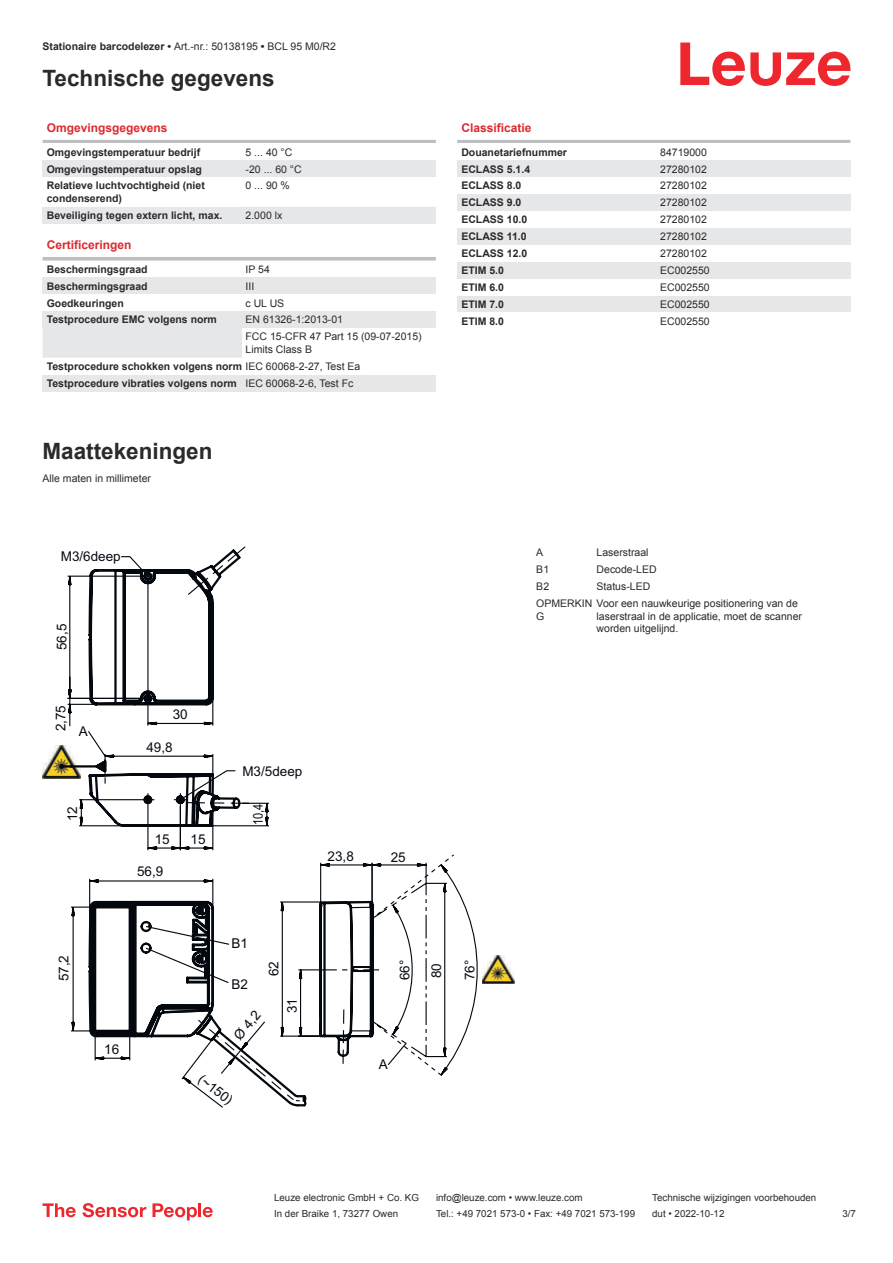
<style>
.page{position:relative;width:893px;height:1263px;background:#fff}
.page>*{position:absolute;margin:0;border:0;box-sizing:border-box;transform-origin:0 0}
.t1{font:700 22.5px "Arial";color:#2b292a}
.t2{font:13.5px "Arial";color:#050b12}
.t3{font:13.5px "Arial Narrow";color:#050b12}
.t4{font:700 12px "Arial";color:#db2a30}
.t5{font:700 10.5px/17px "Arial";color:#2b292a}
.t6{font:10.5px/17px "Arial";color:#2b292a}
.t7{font:9.75px "Arial";color:#2b292a}
.s1{font-weight:700}
.s2{font-weight:400}
</style>
<div class="page">
<svg style="left:680px;top:43px;width:170px;height:43px"></svg>
<div style="left:43px;top:328px;width:199px;height:30px;background:#e6e7e9"></div>
<hr style="left:43px;top:140px;width:393px;height:3px;background:#bdbfc1">
<div style="left:43px;top:160px;width:199px;height:17px;background:#e6e7e9"></div>
<div style="left:242px;top:160px;width:194px;height:17px;background:#e6e7e9"></div>
<div style="left:43px;top:207px;width:199px;height:17px;background:#e6e7e9"></div>
<div style="left:242px;top:207px;width:194px;height:17px;background:#e6e7e9"></div>
<svg style="left:43px;top:257px;width:393px;height:4px;background:#c4c6c7"></svg>
<div style="left:43px;top:277px;width:199px;height:17px;background:#e6e7e9"></div>
<div style="left:242px;top:277px;width:194px;height:17px;background:#e6e7e9"></div>
<div style="left:43px;top:311px;width:199px;height:17px;background:#e6e7e9"></div>
<div style="left:242px;top:311px;width:194px;height:17px;background:#e6e7e9"></div>
<div style="left:43px;top:375px;width:199px;height:16px;background:#e6e7e9"></div>
<div style="left:242px;top:375px;width:194px;height:16px;background:#e6e7e9"></div>
<hr style="left:457px;top:140px;width:393px;height:3px;background:#bdbfc1">
<div style="left:457px;top:160px;width:200px;height:17px;background:#e6e7e9"></div>
<div style="left:657px;top:160px;width:193px;height:17px;background:#e6e7e9"></div>
<div style="left:457px;top:194px;width:200px;height:17px;background:#e6e7e9"></div>
<div style="left:657px;top:194px;width:193px;height:17px;background:#e6e7e9"></div>
<div style="left:457px;top:228px;width:200px;height:17px;background:#e6e7e9"></div>
<div style="left:657px;top:228px;width:193px;height:17px;background:#e6e7e9"></div>
<div style="left:457px;top:262px;width:200px;height:17px;background:#e6e7e9"></div>
<div style="left:657px;top:262px;width:193px;height:17px;background:#e6e7e9"></div>
<div style="left:457px;top:296px;width:200px;height:16px;background:#e6e7e9"></div>
<div style="left:657px;top:296px;width:193px;height:16px;background:#e6e7e9"></div>
<svg style="left:43px;top:1203px;width:33px;height:14px"></svg>
<svg style="left:83px;top:1203px;width:63px;height:14px"></svg>
<svg style="left:153px;top:1203px;width:44px;height:17px"></svg>
<hr style="left:198px;top:1203px;width:3px;height:14px;background:#ed272d">
<svg style="left:203px;top:1207px;width:10px;height:10px"></svg>
<img style="left:43px;top:746px;width:16px;height:33px">
<img style="left:489px;top:955px;width:25px;height:29px">
<svg style="left:67px;top:546px;width:387px;height:562px"></svg>
<svg style="left:88px;top:862px;width:401px;height:239px"></svg>
<p class="t6" style="left:43px;top:39px;width:295px"><span class="s1">Stationaire barcodelezer •</span> Art.-nr.: 50138195 <span class="s1">•</span> BCL 95 M0/R2</p>
<h1 class="t1" style="left:43px;top:70px;width:234px">Technische gegevens</h1>
<p class="t4" style="left:47px;top:123px;width:122px">Omgevingsgegevens</p>
<p class="t5" style="left:47px;top:144px;width:155px">Omgevingstemperatuur bedrijf</p>
<p class="t6" style="left:246px;top:144px;width:48px">5 ... 40 °C</p>
<p class="t5" style="left:47px;top:161px;width:157px">Omgevingstemperatuur opslag</p>
<p class="t6" style="left:246px;top:161px;width:58px">-20 ... 60 °C</p>
<p class="t5" style="left:47px;top:180px;width:160px;line-height:12.6px">Relatieve luchtvochtigheid (niet condenserend)</p>
<p class="t6" style="left:246px;top:178px;width:46px">0 ... 90 %</p>
<p class="t5" style="left:47px;top:208px;width:177px">Beveiliging tegen extern licht, max.</p>
<p class="t6" style="left:246px;top:208px;width:38px">2.000 lx</p>
<p class="t4" style="left:47px;top:241px;width:86px">Certificeringen</p>
<p class="t5" style="left:47px;top:262px;width:102px">Beschermingsgraad</p>
<p class="t6" style="left:246px;top:262px;width:26px">IP 54</p>
<p class="t5" style="left:47px;top:278px;width:102px">Beschermingsgraad</p>
<p class="t6" style="left:246px;top:278px;width:10px">III</p>
<p class="t5" style="left:47px;top:295px;width:79px">Goedkeuringen</p>
<p class="t6" style="left:246px;top:295px;width:40px">c UL US</p>
<p class="t5" style="left:47px;top:312px;width:172px">Testprocedure EMC volgens norm</p>
<p class="t6" style="left:246px;top:312px;width:178px">EN 61326-1:2013-01<br>FCC 15-CFR 47 Part 15 (09-07-2015)</p>
<p class="t5" style="left:47px;top:342px;width:315px;text-indent:199px"><span class="s2">Limits Class B<br></span>Testprocedure schokken volgens norm <span class="s2">IEC 60068-2-27, Test Ea<br></span>Testprocedure vibraties volgens norm <span class="s2">IEC 60068-2-6, Test Fc</span></p>
<h1 class="t1" style="left:43px;top:442px;width:172px">Maattekeningen</h1>
<p class="t6" style="left:43px;top:470px;width:110px">Alle maten in millimeter</p>
<p class="t4" style="left:461px;top:123px;width:72px">Classificatie</p>
<p class="t5" style="left:461px;top:144px;width:107px">Douanetariefnummer</p>
<p class="t6" style="left:660px;top:144px;width:48px">84719000</p>
<p class="t5" style="left:461px;top:161px;width:70px">ECLASS 5.1.4</p>
<p class="t6" style="left:660px;top:161px;width:48px">27280102</p>
<p class="t5" style="left:461px;top:178px;width:62px">ECLASS 8.0</p>
<p class="t6" style="left:660px;top:178px;width:48px">27280102</p>
<p class="t5" style="left:461px;top:195px;width:62px">ECLASS 9.0</p>
<p class="t6" style="left:660px;top:195px;width:48px">27280102</p>
<p class="t5" style="left:461px;top:212px;width:67px">ECLASS 10.0</p>
<p class="t6" style="left:660px;top:212px;width:48px">27280102</p>
<p class="t5" style="left:461px;top:229px;width:67px">ECLASS 11.0</p>
<p class="t6" style="left:660px;top:229px;width:48px">27280102</p>
<p class="t5" style="left:461px;top:246px;width:67px">ECLASS 12.0</p>
<p class="t6" style="left:660px;top:246px;width:48px">27280102</p>
<p class="t5" style="left:461px;top:263px;width:44px">ETIM 5.0</p>
<p class="t6" style="left:660px;top:263px;width:51px">EC002550</p>
<p class="t5" style="left:461px;top:280px;width:44px">ETIM 6.0</p>
<p class="t6" style="left:660px;top:280px;width:51px">EC002550</p>
<p class="t5" style="left:461px;top:297px;width:44px">ETIM 7.0</p>
<p class="t6" style="left:660px;top:297px;width:51px">EC002550</p>
<p class="t5" style="left:461px;top:313px;width:44px">ETIM 8.0</p>
<p class="t6" style="left:660px;top:313px;width:51px">EC002550</p>
<p class="t2" style="left:61px;top:551px;width:62px">M3/6deep</p>
<p class="t2" style="left:56px;top:650px;width:28px;rotate:-90deg">56,5</p>
<p class="t2" style="left:55px;top:731px;width:28px;rotate:-90deg">2,75</p>
<p class="t2" style="left:79px;top:726px;width:11px">A</p>
<p class="t2" style="left:173px;top:709px;width:17px">30</p>
<p class="t2" style="left:146px;top:742px;width:28px">49,8</p>
<p class="t2" style="left:242px;top:766px;width:62px">M3/5deep</p>
<p class="t2" style="left:67px;top:821px;width:17px;rotate:-90deg">12</p>
<p class="t3" style="left:253px;top:825px;width:23px;rotate:-90deg">10,4</p>
<p class="t2" style="left:155px;top:834px;width:17px">15</p>
<p class="t2" style="left:191px;top:834px;width:17px">15</p>
<p class="t2" style="left:137px;top:866px;width:28px">56,9</p>
<p class="t2" style="left:328px;top:851px;width:28px">23,8</p>
<p class="t2" style="left:391px;top:851px;width:17px">25</p>
<p class="t2" style="left:59px;top:981px;width:28px;rotate:-90deg">57,2</p>
<p class="t2" style="left:104px;top:1044px;width:17px">16</p>
<p class="t2" style="left:232px;top:938px;width:18px">B1</p>
<p class="t2" style="left:232px;top:979px;width:18px">B2</p>
<p class="t2" style="left:268px;top:976px;width:17px;rotate:-90deg">62</p>
<p class="t2" style="left:399px;top:980px;width:22px;rotate:-90deg">66°</p>
<p class="t2" style="left:233px;top:1034px;width:35px;rotate:-50deg">Ø 4,2</p>
<p class="t2" style="left:203px;top:1073px;width:41px;rotate:37deg">(~150)</p>
<p class="t2" style="left:287px;top:1013px;width:17px;rotate:-90deg">31</p>
<p class="t2" style="left:379px;top:1059px;width:11px">A</p>
<p class="t2" style="left:431px;top:978px;width:17px;rotate:-90deg">80</p>
<p class="t2" style="left:464px;top:980px;width:22px;rotate:-90deg">76°</p>
<p class="t6" style="left:536px;top:545px;width:9px">A</p>
<p class="t6" style="left:597px;top:545px;width:53px">Laserstraal</p>
<p class="t6" style="left:536px;top:562px;width:14px">B1</p>
<p class="t6" style="left:597px;top:562px;width:62px">Decode-LED</p>
<p class="t6" style="left:536px;top:579px;width:14px">B2</p>
<p class="t6" style="left:536px;top:579px;width:263px;text-indent:60px">Status-LED<br>OPMERKIN Voor een nauwkeurige positionering van de</p>
<p class="t6" style="left:536px;top:608px;width:10px">G</p>
<p class="t6" style="left:597px;top:611px;width:207px;line-height:12.6px">laserstraal in de applicatie, moet de scanner worden uitgelijnd.</p>
<p class="t7" style="left:274px;top:1194px;width:146px">Leuze electronic GmbH + Co. KG</p>
<p class="t7" style="left:436px;top:1194px;width:148px">info@leuze.com • www.leuze.com</p>
<p class="t7" style="left:652px;top:1194px;width:166px">Technische wijzigingen voorbehouden</p>
<p class="t7" style="left:274px;top:1210px;width:126px">In der Braike 1, 73277 Owen</p>
<p class="t7" style="left:436px;top:1210px;width:201px">Tel.: +49 7021 573-0 • Fax: +49 7021 573-199</p>
<p class="t7" style="left:652px;top:1210px;width:74px">dut • 2022-10-12</p>
<p class="t7" style="left:842px;top:1210px;width:15px">3 /7</p>
</div>
